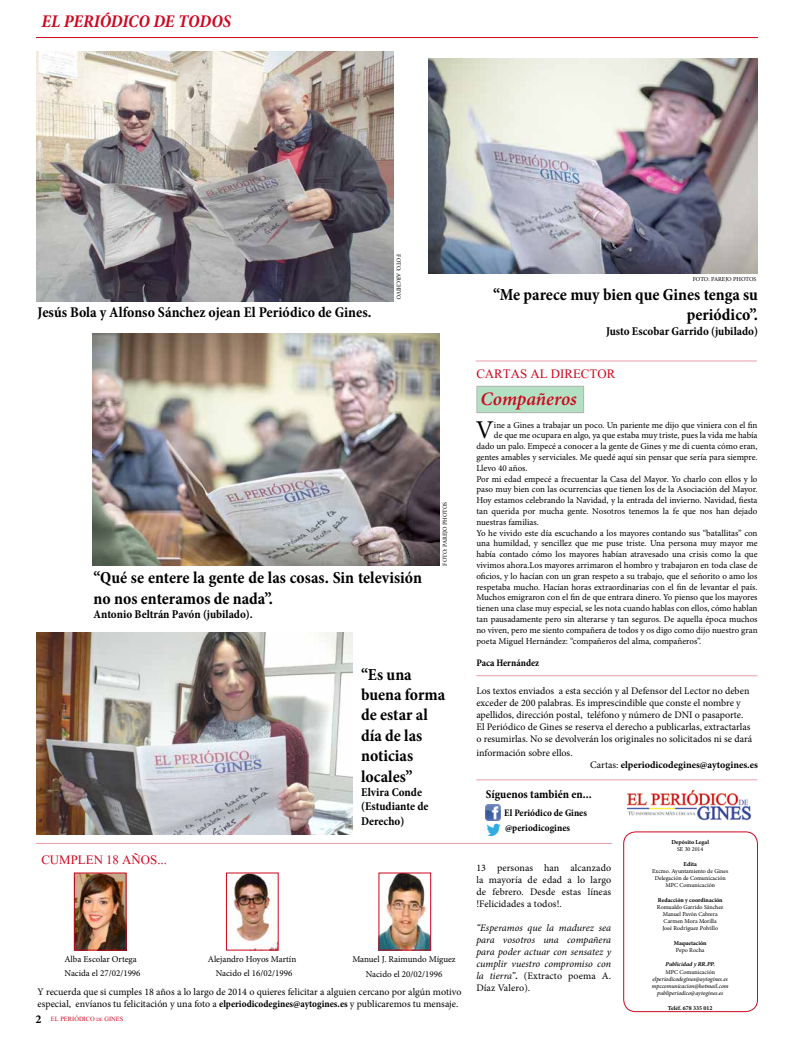
<style>
.page{position:relative;width:794px;height:1049px;background:#fff}
.page>*{position:absolute;margin:0;border:0;box-sizing:border-box;transform-origin:0 0}
.t1{font:25.6px "Minion Pro";color:#000}
.t2{font:italic 600 19px "Minion Pro";letter-spacing:-.005em;color:#cd071e}
.t3{font:italic 700 condensed 18px "Minion Pro";letter-spacing:-.01em;color:#cd071e}
.t4{font:700 condensed 17px/20.4px "Minion Pro";color:#000}
.t5{font:16px "Aparajita";color:#cd071e}
.t6{font:700 condensed 15px "Minion Pro";color:#000}
.t7{font:700 condensed 12px/14.4px "Minion Pro";color:#000}
.t8{font:10px/12px "Minion Pro";color:#000}
.t9{font:italic 10px/12px "Minion Pro";color:#000;text-align:justify}
.t10{font:700 condensed 10px "Minion Pro";color:#000}
.t11{font:700 10px "Minion Pro";color:#000}
.t12{font:9px/14.4px "Minion Pro";color:#000;text-align:center}
.t13{font:8px "Aparajita";color:#cd071e}
.t14{font:6px/7.2px "Minion Pro";color:#000;text-align:center}
.t15{font:italic 500 6px/7.2px "Minion Pro";letter-spacing:-.005em;color:#000;text-align:center}
.t16{font:700 6px "Minion Pro";color:#000}
.t17{font:italic 700 6px "Minion Pro";color:#000}
.s1{font-weight:700;font-stretch:condensed}
.s2{font-family:"Minion Pro";font-weight:700;font-size:12px;color:#000}
.s3{font-size:6px}
.s4{font-weight:400}
.s5{font-weight:700}
.s6{font-style:normal}
</style>
<div class="page">
<div style="left:623px;top:831px;width:135px;height:181px;border:1px solid #cd071e;border-radius:12px"></div>
<img style="left:627px;top:789px;width:124px;height:32px">
<hr style="left:36px;top:37px;width:722px;height:1px;background:#cd071e">
<hr style="left:36px;top:843px;width:576px;height:1px;background:#cd071e">
<img style="left:76px;top:874px;width:49px;height:74px">
<div style="left:74px;top:872px;width:53px;height:78px;border:1px solid #cd071e"></div>
<img style="left:232px;top:874px;width:45px;height:74px">
<div style="left:226px;top:872px;width:53px;height:78px;border:1px solid #cd071e"></div>
<img style="left:380px;top:874px;width:49px;height:74px">
<div style="left:378px;top:872px;width:53px;height:78px;border:1px solid #cd071e"></div>
<hr style="left:476px;top:360px;width:281px;height:1px;background:#cd071e">
<hr style="left:476px;top:779px;width:281px;height:1px;background:#cd071e">
<hr style="left:476px;top:675px;width:281px;height:1px;background:#cd071e">
<div style="left:477px;top:386px;width:106px;height:27px;background:#b3e0c2"></div>
<img style="left:36px;top:51px;width:357px;height:251px">
<img style="left:92px;top:334px;width:348px;height:231px">
<img style="left:428px;top:58px;width:330px;height:215px">
<img style="left:36px;top:633px;width:316px;height:202px">
<img style="left:486px;top:824px;width:15px;height:12px">
<img style="left:485px;top:805px;width:16px;height:15px">
<h3 class="t3" style="left:42px;top:9px;width:191px">EL PERIÓDICO DE TODOS</h3>
<h3 class="t6" style="left:38px;top:302px;width:335px">Jesús Bola y Alfonso Sánchez ojean El Periódico de Gines.</h3>
<p class="t14" style="left:402px;top:254px;width:47px;rotate:90deg">FOTO: ARCHIVO</p>
<h3 class="t4" style="left:94px;top:568px;width:330px">“Qué se entere la gente de las cosas. Sin televisión no nos enteramos de nada”.</h3>
<h3 class="t7" style="left:94px;top:607px;width:161px">Antonio Beltrán Pavón (jubilado).</h3>
<p class="t14" style="left:441px;top:565px;width:65px;rotate:-90deg">FOTO: PAREJO PHOTOS</p>
<h3 class="t5" style="left:41px;top:851px;width:127px">CUMPLEN 18 AÑOS...</h3>
<h3 class="t4" style="left:361px;top:664px;width:86px">“Es una buena forma de estar al día de las noticias locales”</h3>
<h3 class="t7" style="left:361px;top:785px;width:69px">Elvira Conde (Estudiante de<br>Derecho)</h3>
<p class="t12" style="left:64px;top:952px;width:78px;text-align:left">Alba Escolar Ortega<br>Nacida el 27/02/1996</p>
<p class="t12" style="left:352px;top:952px;width:105px">Manuel J. Raimundo Míguez<br>Nacido el 20/02/1996</p>
<p class="t12" style="left:208px;top:952px;width:90px">Alejandro Hoyos Martín<br>Nacido el 16/02/1996</p>
<p class="t8" style="left:37px;top:986px;width:425px">Y recuerda que si cumples 18 años a lo largo de 2014 o quieres felicitar a alguien cercano por algún motivo especial, envíanos tu felicitación y una foto a <span class="s1">elperiodicodegines@aytogines.es</span> y publicaremos tu mensaje.</p>
<p class="t13" style="left:35px;top:1015px;width:89px"><span class="s2">2</span> EL PERIÓDICO <span class="s3">DE</span> GINES</p>
<p class="t14" style="left:692px;top:275px;width:65px">FOTO: PAREJO PHOTOS</p>
<h3 class="t4" style="left:493px;top:284px;width:266px;text-align:right">“Me parece muy bien que Gines tenga su periódico”.</h3>
<h3 class="t7" style="left:606px;top:324px;width:153px">Justo Escobar Garrido (jubilado)</h3>
<h3 class="t5" style="left:476px;top:366px;width:140px">CARTAS AL DIRECTOR</h3>
<h2 class="t2" style="left:480px;top:385px;width:98px">Compañeros</h2>
<h1 class="t1" style="left:476px;top:413px;width:20px">V</h1>
<p class="t12" style="left:494px;top:417px;width:265px">ine a Gines a trabajar un poco. Un pariente me dijo que viniera con el fin</p>
<p class="t12" style="left:494px;top:428px;width:265px">de que me ocupara en algo, ya que estaba muy triste, pues la vida me había</p>
<p class="t12" style="left:476px;top:439px;width:283px">dado un palo. Empecé a conocer a la gente de Gines y me di cuenta cómo eran,</p>
<p class="t12" style="left:476px;top:450px;width:283px">gentes amables y serviciales. Me quedé aquí sin pensar que sería para siempre.</p>
<p class="t12" style="left:476px;top:461px;width:53px">Llevo 40 años.</p>
<p class="t12" style="left:476px;top:471px;width:283px">Por mi edad empecé a frecuentar la Casa del Mayor. Yo charlo con ellos y lo</p>
<p class="t12" style="left:476px;top:482px;width:283px">paso muy bien con las ocurrencias que tienen los de la Asociación del Mayor.</p>
<p class="t12" style="left:476px;top:493px;width:283px">Hoy estamos celebrando la Navidad, y la entrada del invierno. Navidad, fiesta</p>
<p class="t12" style="left:476px;top:504px;width:283px">tan querida por mucha gente. Nosotros tenemos la fe que nos han dejado</p>
<p class="t12" style="left:476px;top:515px;width:64px">nuestras familias.</p>
<p class="t12" style="left:476px;top:525px;width:283px">Yo he vivido este día escuchando a los mayores contando sus “batallitas” con</p>
<p class="t12" style="left:476px;top:536px;width:283px">una humildad, y sencillez que me puse triste. Una persona muy mayor me</p>
<p class="t12" style="left:476px;top:547px;width:283px">había contado cómo los mayores habían atravesado una crisis como la que</p>
<p class="t12" style="left:476px;top:558px;width:283px">vivimos ahora.Los mayores arrimaron el hombro y trabajaron en toda clase de</p>
<p class="t12" style="left:476px;top:569px;width:283px">oficios, y lo hacían con un gran respeto a su trabajo, que el señorito o amo los</p>
<p class="t12" style="left:476px;top:579px;width:283px">respetaba mucho. Hacían horas extraordinarias con el fin de levantar el país.</p>
<p class="t12" style="left:476px;top:590px;width:283px">Muchos emigraron con el fin de que entrara dinero. Yo pienso que los mayores</p>
<p class="t12" style="left:476px;top:601px;width:283px">tienen una clase muy especial, se les nota cuando hablas con ellos, cómo hablan</p>
<p class="t12" style="left:476px;top:612px;width:283px">tan pausadamente pero sin alterarse y tan seguros. De aquella época muchos</p>
<p class="t12" style="left:476px;top:623px;width:283px">no viven, pero me siento compañera de todos y os digo como dijo nuestro gran</p>
<p class="t12" style="left:476px;top:633px;width:226px">poeta Miguel Hernández: “compañeros del alma, compañeros”.</p>
<p class="t10" style="left:476px;top:656px;width:65px">Paca Hernández</p>
<p class="t8" style="left:476px;top:685px;width:277px">Los textos enviados a esta sección y al Defensor del Lector no deben exceder de 200 palabras. Es imprescindible que conste el nombre y apellidos, dirección postal, teléfono y número de DNI o pasaporte.<br>El Periódico de Gines se reserva el derecho a publicarlas, extractarlas o resumirlas. No se devolverán los originales no solicitados ni se dará</p>
<p class="t8" style="left:476px;top:747px;width:98px">información sobre ellos.</p>
<p class="t11" style="left:590px;top:758px;width:169px"><span class="s4">Cartas:</span> elperiodicodegines@aytogines.es</p>
<h3 class="t7" style="left:486px;top:787px;width:107px">Síguenos también en...</h3>
<p class="t10" style="left:504px;top:806px;width:84px">El Periódico de Gines</p>
<p class="t10" style="left:505px;top:821px;width:67px">@periodicogines</p>
<p class="t8" style="left:476px;top:861px;width:136px;text-align:justify">13 personas han alcanzado la mayoría de edad a lo largo de febrero. Desde estas líneas !Felicidades a todos!.</p>
<p class="t9" style="left:476px;top:921px;width:136px">“Esperamos que la madurez sea para vosotros una compañera para poder actuar con sensatez y cumplir vuestro compromiso con la tierra”<span class="s5">.</span> <span class="s6">(Extracto poema A.<br>Díaz Valero).</span></p>
<p class="t16" style="left:671px;top:838px;width:39px">Depósito Legal</p>
<p class="t14" style="left:677px;top:846px;width:28px">SE 30 2014</p>
<p class="t16" style="left:683px;top:859px;width:15px">Edita</p>
<p class="t14" style="left:652px;top:867px;width:77px">Excmo. Ayuntamiento de Gines<br>Delegación de Comunicación<br>MPC Comunicación</p>
<p class="t16" style="left:658px;top:895px;width:66px">Redacción y coordinación</p>
<p class="t14" style="left:657px;top:903px;width:68px">Romualdo Garrido Sánchez<br>Manuel Pavón Cabrera<br>Carmen Mora Morilla<br>José Rodríguez Polvillo</p>
<p class="t16" style="left:674px;top:938px;width:34px">Maquetación</p>
<p class="t14" style="left:676px;top:946px;width:30px">Pepo Rocha</p>
<p class="t17" style="left:665px;top:960px;width:51px">Publicidad y RR.PP.</p>
<p class="t14" style="left:665px;top:968px;width:51px">MPC Comunicación</p>
<p class="t15" style="left:652px;top:975px;width:78px">elperiodicodegines@aytogines.es mpccomunicacion@hotmail.com publiperiodico@aytogines.es</p>
<p class="t16" style="left:668px;top:1003px;width:46px">Teléf. 678 335 012</p>
</div>
